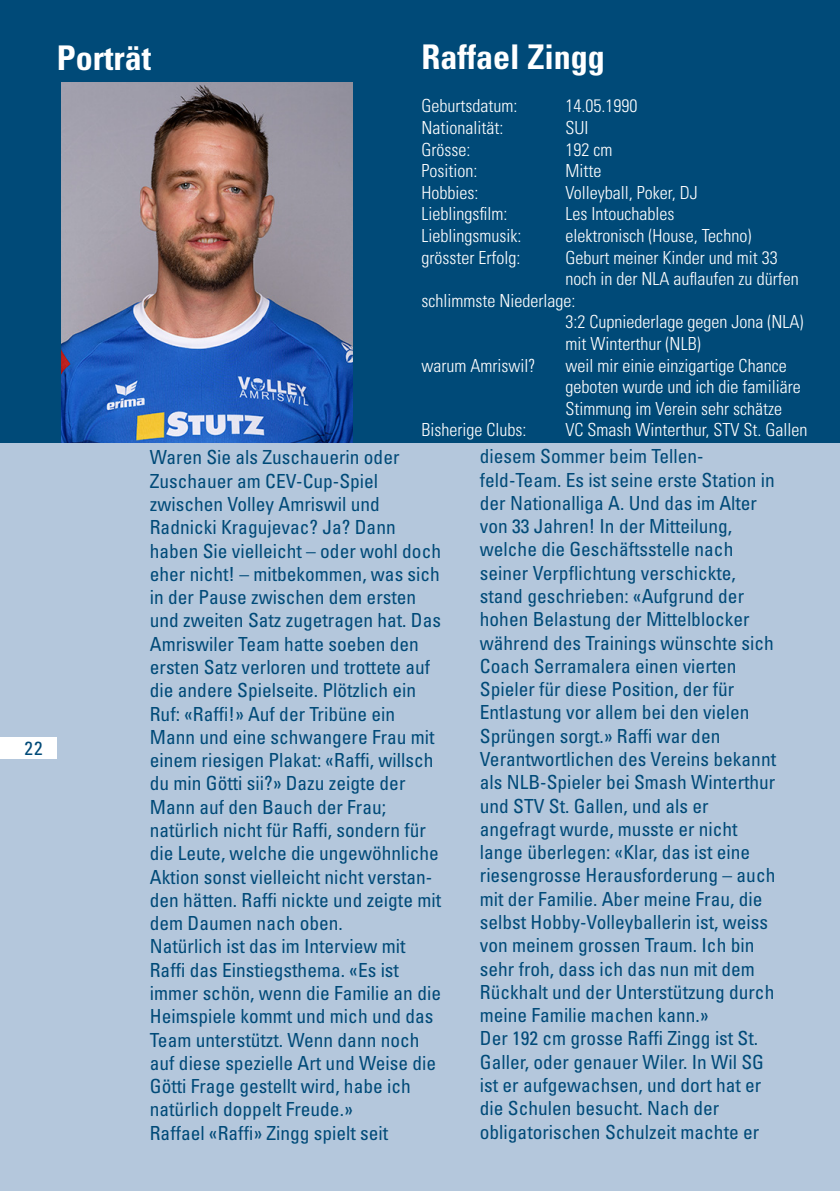
<style>
.page{position:relative;width:840px;height:1191px;background:#fff}
.page>*{position:absolute;margin:0;border:0;box-sizing:border-box;transform-origin:0 0}
.t1{font:700 condensed 34px "Univers LT Std";color:#fff}
.t2{font:condensed 19.4px/23.2px "Univers LT Std";color:#004a78}
.Seitenzahl{font:condensed 19px "Univers LT Std";color:#004a78}
.t3{font:300 condensed 18px "Univers LT Std";color:#fff}
</style>
<div class="page">
<div style="left:0;top:0;width:839px;height:1191px;background:#b4c7dc"></div>
<div style="left:0;top:737px;width:57px;height:22px;background:#fff"></div>
<div style="left:0;top:0;width:839px;height:442px;background:#004a78"></div>
<img style="left:61px;top:82px;width:292px;height:360px">
<p class="Seitenzahl" style="left:25px;top:736px;width:19px">22</p>
<p class="t1" style="left:57px;top:37px;width:96px">Porträt</p>
<p class="t1" style="left:421px;top:36px;width:185px">Raffael Zingg</p>
<p class="t3" style="left:421px;top:95px;width:97px">Geburtsdatum:</p>
<p class="t3" style="left:565px;top:95px;width:73px">14.05.1990</p>
<p class="t3" style="left:421px;top:117px;width:83px">Nationalität:</p>
<p class="t3" style="left:565px;top:117px;width:25px">SUI</p>
<p class="t3" style="left:421px;top:138px;width:50px">Grösse:</p>
<p class="t3" style="left:565px;top:138px;width:48px">192 cm</p>
<p class="t3" style="left:421px;top:160px;width:57px">Position:</p>
<p class="t3" style="left:565px;top:160px;width:37px">Mitte</p>
<p class="t3" style="left:421px;top:182px;width:58px">Hobbies:</p>
<p class="t3" style="left:565px;top:182px;width:133px">Volleyball, Poker, DJ</p>
<p class="t3" style="left:421px;top:203px;width:87px">Lieblingsfilm:</p>
<p class="t3" style="left:565px;top:203px;width:110px">Les Intouchables</p>
<p class="t3" style="left:421px;top:225px;width:101px">Lieblingsmusik:</p>
<p class="t3" style="left:565px;top:225px;width:187px">elektronisch (House, Techno)</p>
<p class="t3" style="left:421px;top:246px;width:100px">grösster Erfolg:</p>
<p class="t3" style="left:565px;top:246px;width:213px">Geburt meiner Kinder und mit 33</p>
<p class="t3" style="left:565px;top:268px;width:234px">noch in der NLA auflaufen zu dürfen</p>
<p class="t3" style="left:421px;top:290px;width:155px">schlimmste Niederlage:</p>
<p class="t3" style="left:565px;top:311px;width:239px">3:2 Cupniederlage gegen Jona (NLA)</p>
<p class="t3" style="left:565px;top:333px;width:136px">mit Winterthur (NLB)</p>
<p class="t3" style="left:421px;top:354px;width:116px">warum Amriswil?</p>
<p class="t3" style="left:565px;top:354px;width:222px">weil mir einie einzigartige Chance</p>
<p class="t3" style="left:565px;top:376px;width:236px">geboten wurde und ich die familiäre</p>
<p class="t3" style="left:565px;top:398px;width:218px">Stimmung im Verein sehr schätze</p>
<p class="t3" style="left:421px;top:419px;width:106px">Bisherige Clubs:</p>
<p class="t3" style="left:565px;top:419px;width:243px">VC Smash Winterthur, STV St. Gallen</p>
<p class="t2" style="left:150px;top:445px;width:292px">Waren Sie als Zuschauerin oder Zuschauer am CEV-Cup-Spiel zwischen Volley Amriswil und Radnicki Kragujevac? Ja? Dann haben Sie vielleicht – oder wohl doch eher nicht! – mitbekommen, was sich in der Pause zwischen dem ersten und zweiten Satz zugetragen hat. Das Amriswiler Team hatte soeben den ersten Satz verloren und trottete auf die andere Spielseite. Plötzlich ein Ruf: «Raffi!» Auf der Tribüne ein Mann und eine schwangere Frau mit einem riesigen Plakat: «Raffi, willsch du min Götti sii?» Dazu zeigte der Mann auf den Bauch der Frau; natürlich nicht für Raffi, sondern für die Leute, welche die ungewöhnliche Aktion sonst vielleicht nicht verstan&shy;den hätten. Raffi nickte und zeigte mit dem Daumen nach oben.</p>
<p class="t2" style="left:150px;top:934px;width:292px">Natürlich ist das im Interview mit Raffi das Einstiegsthema. «Es ist immer schön, wenn die Familie an die Heimspiele kommt und mich und das Team unterstützt. Wenn dann noch auf diese spezielle Art und Weise die Götti Frage gestellt wird, habe ich natürlich doppelt Freude.»</p>
<p class="t2" style="left:150px;top:1121px;width:240px">Raffael «Raffi» Zingg spielt seit</p>
<p class="t2" style="left:479px;top:444px;width:297px">diesem Sommer beim Tellen&shy;feld-Team. Es ist seine erste Station in der Nationalliga A. Und das im Alter von 33 Jahren! In der Mitteilung, welche die Geschäftsstelle nach seiner Verpflichtung verschickte, stand geschrieben: «Aufgrund der hohen Belastung der Mittelblocker während des Trainings wünschte sich Coach Serramalera einen vierten Spieler für diese Position, der für Entlastung vor allem bei den vielen Sprüngen sorgt.» Raffi war den Verantwortlichen des Vereins bekannt als NLB-Spieler bei Smash Winterthur und STV St. Gallen, und als er angefragt wurde, musste er nicht lange überlegen: «Klar, das ist eine riesengrosse Herausforderung – auch mit der Familie. Aber meine Frau, die selbst Hobby-Volleyballerin ist, weiss von meinem grossen Traum. Ich bin sehr froh, dass ich das nun mit dem Rückhalt und der Unterstützung durch meine Familie machen kann.»</p>
<p class="t2" style="left:479px;top:1026px;width:285px">Der 192 cm grosse Raffi Zingg ist St.<br>Galler, oder genauer Wiler. In Wil SG ist er aufgewachsen, und dort hat er die Schulen besucht. Nach der obligatorischen Schulzeit machte er</p>
</div>
